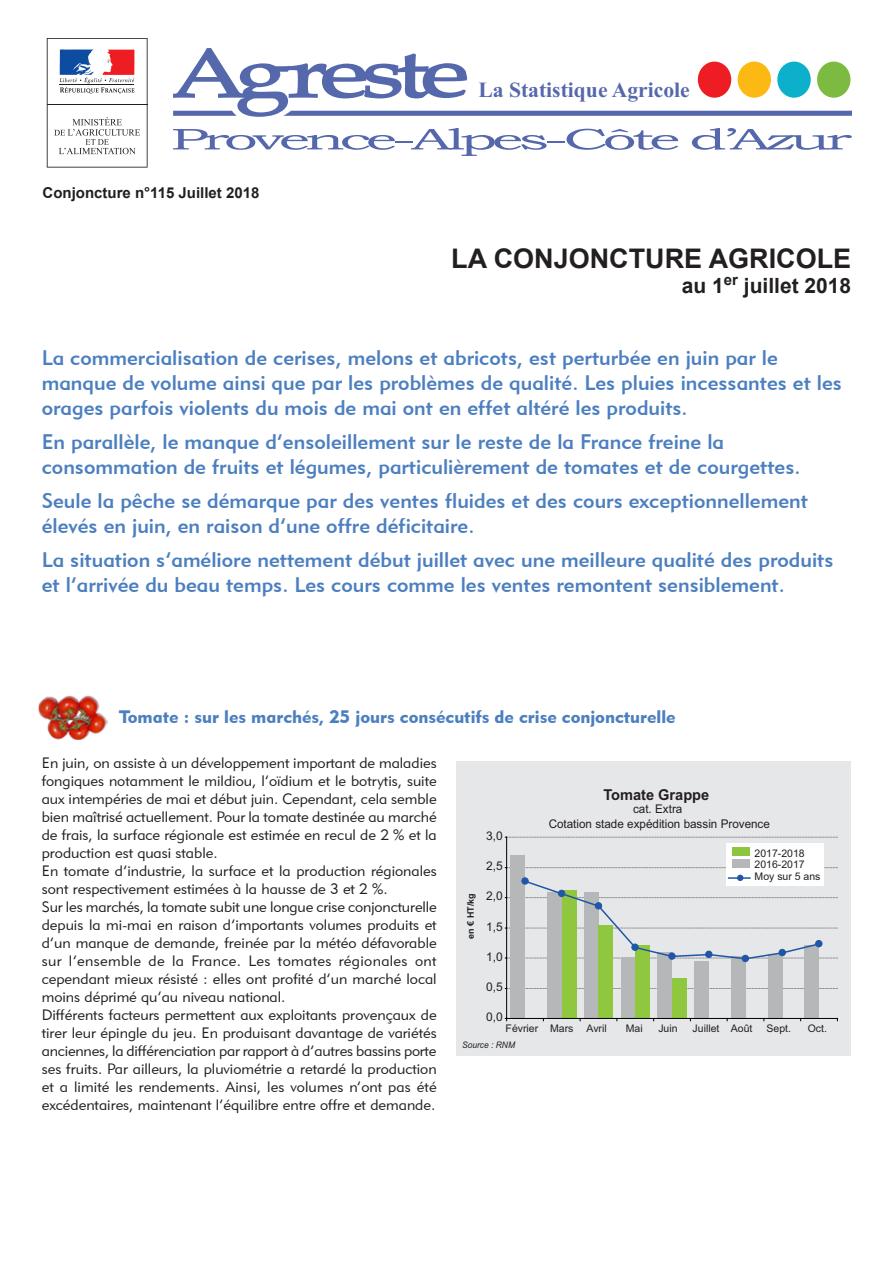
<style>
.page{position:relative;width:893px;height:1263px;background:#fff}
.page>*{position:absolute;margin:0;border:0;box-sizing:border-box;transform-origin:0 0}
.t1{font:700 27px "Arial";color:#231f20}
.t2{font:700 21.6px "Times New Roman";color:#5668ac}
.t3{font:21px/25.2px "Geometric 415 BT Medium A";color:#4c7fbf}
.t4{font:700 21px "Arial";color:#231f20}
.t5{font:18px "Geometric 415 BT Black A";color:#4c7fbf}
.Corps_de_texte_Géome{font:15px/18px "Geometric 415 BT Lite A";color:#231f20;text-align:justify}
.t6{font:700 15px "Arial";color:#231f20}
.t7{font:12px/14.4px "Arial";color:#231f20;text-align:center}
.t8{font:10.5px/23.1px "Arial";color:#231f20}
.t9{font:italic 9px "Arial";color:#231f20;scale:.94 1}
.t10{font:700 9px "Arial";color:#231f20}
</style>
<div class="page">
<svg style="left:173px;top:128px;width:505px;height:28px"></svg>
<svg style="left:692px;top:128px;width:159px;height:22px"></svg>
<svg style="left:47px;top:38px;width:101px;height:130px"></svg>
<svg style="left:173px;top:48px;width:678px;height:69px"></svg>
<div style="left:456px;top:761px;width:394px;height:295px;background:#e6e7e9"></div>
<div style="left:511px;top:855px;width:14px;height:163px;background:#b5b7b8"></div>
<div style="left:548px;top:892px;width:14px;height:126px;background:#b5b7b8"></div>
<div style="left:584px;top:892px;width:15px;height:126px;background:#b5b7b8"></div>
<div style="left:621px;top:957px;width:14px;height:61px;background:#b5b7b8"></div>
<div style="left:658px;top:952px;width:14px;height:66px;background:#b5b7b8"></div>
<div style="left:694px;top:961px;width:15px;height:57px;background:#b5b7b8"></div>
<div style="left:731px;top:956px;width:14px;height:62px;background:#b5b7b8"></div>
<div style="left:768px;top:954px;width:14px;height:64px;background:#b5b7b8"></div>
<div style="left:804px;top:944px;width:15px;height:74px;background:#b5b7b8"></div>
<div style="left:562px;top:889px;width:15px;height:129px;background:#8fc73e"></div>
<div style="left:599px;top:925px;width:14px;height:93px;background:#8fc73e"></div>
<div style="left:635px;top:944px;width:15px;height:74px;background:#8fc73e"></div>
<div style="left:672px;top:977px;width:15px;height:41px;background:#8fc73e"></div>
<div style="left:742px;top:955px;width:6px;height:7px;background:#5779ac;border-radius:50%"></div>
<div style="left:742px;top:955px;width:7px;height:7px;border:1px solid #2056a6;border-radius:50%"></div>
<hr style="left:506px;top:837px;width:1px;height:181px;background:#000001">
<svg style="left:505px;top:988px;width:332px;height:1px"></svg>
<svg style="left:505px;top:867px;width:332px;height:1px"></svg>
<svg style="left:505px;top:837px;width:332px;height:1px"></svg>
<hr style="left:507px;top:1018px;width:330px;height:1px;background:#000001">
<div style="left:726px;top:843px;width:97px;height:43px;background:#fff"></div>
<div style="left:732px;top:848px;width:17px;height:8px;background:#8bc63e"></div>
<svg style="left:505px;top:875px;width:332px;height:85px"></svg>
<div style="left:732px;top:859px;width:17px;height:9px;background:#b5b7b8"></div>
<img style="left:38px;top:695px;width:70px;height:45px">
<p class="t6" style="left:43px;top:182px;width:218px">Conjoncture n°115 Juillet 2018</p>
<p class="t2" style="left:478px;top:74px;width:213px">La Statistique Agricole</p>
<p class="t1" style="left:451px;top:239px;width:401px">LA CONJONCTURE AGRICOLE</p>
<p class="t4" style="left:682px;top:271px;width:171px">au 1<sup>er</sup> juillet 2018</p>
<p class="t3" style="left:42px;top:344px;width:802px">La commercialisation de cerises, melons et abricots, est perturbée en juin par le manque de volume ainsi que par les problèmes de qualité. Les pluies incessantes et les orages parfois violents du mois de mai ont en effet altéré les produits.</p>
<p class="t3" style="left:42px;top:428px;width:760px">En parallèle, le manque d’ensoleillement sur le reste de la France freine la consommation de fruits et légumes, particulièrement de tomates et de courgettes.</p>
<p class="t3" style="left:42px;top:487px;width:768px">Seule la pêche se démarque par des ventes fluides et des cours exceptionnellement élevés en juin, en raison d’une offre déficitaire.</p>
<p class="t3" style="left:42px;top:546px;width:793px">La situation s’améliore nettement début juillet avec une meilleure qualité des produits et l’arrivée du beau temps. Les cours comme les ventes remontent sensiblement.</p>
<p class="t5" style="left:119px;top:706px;width:558px">Tomate : sur les marchés, 25 jours consécutifs de crise conjoncturelle</p>
<p class="Corps_de_texte_Géome" style="left:42px;top:753px;width:397px">En juin, on assiste à un développement important de maladies fongiques notamment le mildiou, l’oïdium et le botrytis, suite aux intempéries de mai et début juin. Cependant, cela semble bien maîtrisé actuellement. Pour la tomate destinée au marché de frais, la surface régionale est estimée en recul de 2 % et la production est quasi stable.</p>
<p class="Corps_de_texte_Géome" style="left:42px;top:861px;width:396px">En tomate d’industrie, la surface et la production régionales sont respectivement estimées à la hausse de 3 et 2 %.</p>
<p class="Corps_de_texte_Géome" style="left:42px;top:897px;width:397px">Sur les marchés, la tomate subit une longue crise conjoncturelle depuis la mi-mai en raison d’importants volumes produits et d’un manque de demande, freinée par la météo défavorable sur l’ensemble de la France. Les tomates régionales ont cependant mieux résisté : elles ont profité d’un marché local moins déprimé qu’au niveau national.</p>
<p class="Corps_de_texte_Géome" style="left:42px;top:1005px;width:396px">Différents facteurs permettent aux exploitants provençaux de tirer leur épingle du jeu. En produisant davantage de variétés anciennes, la différenciation par rapport à d’autres bassins porte ses fruits. Par ailleurs, la pluviométrie a retardé la production et a limité les rendements. Ainsi, les volumes n’ont pas été excédentaires, maintenant l’équilibre entre offre et demande.</p>
<p class="t6" style="left:603px;top:785px;width:107px">Tomate Grappe</p>
<p class="t7" style="left:549px;top:802px;width:223px">cat. Extra<br>Cotation stade expédition bassin Provence</p>
<p class="t7" style="left:486px;top:828px;width:18px">3,0</p>
<p class="t8" style="left:755px;top:841px;width:67px">2017-2018<br>Moy sur 5 ans</p>
<p class="t8" style="left:755px;top:853px;width:52px">2016-2017</p>
<p class="t7" style="left:486px;top:859px;width:18px">2,5</p>
<p class="t7" style="left:486px;top:889px;width:18px">2,0</p>
<p class="t10" style="left:464px;top:939px;width:47px;rotate:-90deg">en € HT/kg</p>
<p class="t7" style="left:486px;top:919px;width:18px">1,5</p>
<p class="t7" style="left:486px;top:949px;width:18px">1,0</p>
<p class="t7" style="left:486px;top:980px;width:18px">0,5</p>
<p class="t7" style="left:486px;top:1010px;width:18px">0,0</p>
<p class="t8" style="left:506px;top:1017px;width:69px">Février Mars</p>
<p class="t8" style="left:587px;top:1017px;width:22px">Avril</p>
<p class="t8" style="left:626px;top:1017px;width:18px">Mai</p>
<p class="t8" style="left:658px;top:1017px;width:21px">Juin</p>
<p class="t8" style="left:693px;top:1017px;width:61px">Juillet Août</p>
<p class="t8" style="left:767px;top:1017px;width:26px">Sept.</p>
<p class="t8" style="left:808px;top:1017px;width:21px">Oct.</p>
<p class="t9" style="left:462px;top:1039px;width:58px">Source : RNM</p>
</div>
